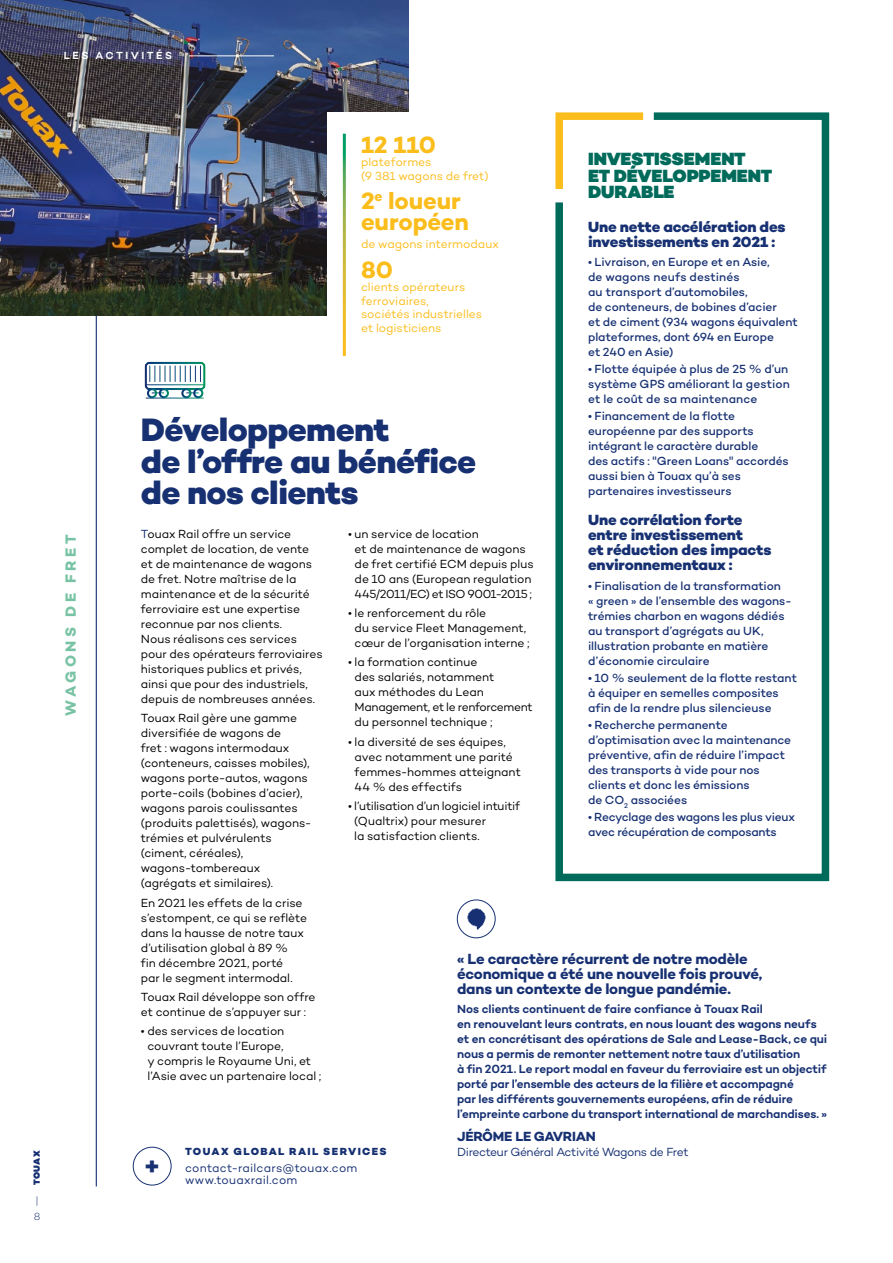
<style>
.page{position:relative;width:893px;height:1263px;background:#fff}
.page>*{position:absolute;margin:0;border:0;box-sizing:border-box;transform-origin:0 0}
.t1{font:800 33px/31.5px "Campton";letter-spacing:-.02em;color:#163072}
.t2{font:900 26.7px "Campton";color:#163072}
.t3{font:700 24px/21px "Campton";letter-spacing:-.005em;color:#fbbd1b}
.t4{font:900 18px/16.5px "Campton";letter-spacing:-.015em;color:#006b5b}
.t5{font:800 15px/15px "Campton";letter-spacing:-.01em;color:#163072}
.t6{font:700 15px/15px "Campton";letter-spacing:-.015em;color:#163072}
.t7{font:700 15px "Campton";letter-spacing:.23em;color:#79c3a5}
.t8{font:700 13.5px "Campton";letter-spacing:-.015em;color:#163072}
.t9{font:12px/15px "Campton";letter-spacing:-.005em;color:#000}
.t10{font:500 12px/15px "Campton";letter-spacing:-.005em;color:#163072}
.t11{font:600 12px/15px "Campton";letter-spacing:-.01em;color:#163072}
.t12{font:12px/13.5px "Campton";color:#fbbd1b}
.t13{font:12px/12px "Campton";letter-spacing:.02em;color:#163072}
.t14{font:12px "Campton";letter-spacing:-.03em;color:#163072}
.t15{font:800 10.5px "Campton";letter-spacing:.13em;color:#163072}
.t16{font:600 10.5px "Campton";letter-spacing:.24em;color:#fff}
.t17{font:300 10.5px/16.5px "Campton";color:#163072}
.t18{font:900 9px "Campton";letter-spacing:.035em;color:#163072}
.s1{color:#163072}
</style>
<div class="page">
<img style="left:0;top:0;width:408px;height:315px">
<hr style="left:96px;top:315px;width:1px;height:871px;background:#163072">
<svg style="left:555px;top:112px;width:275px;height:770px"></svg>
<div style="left:133px;top:1147px;width:38px;height:38px;border:1px solid #163072;border-radius:50%"></div>
<img style="left:467px;top:908px;width:19px;height:22px">
<div style="left:457px;top:900px;width:38px;height:38px;border:1px solid #163072;border-radius:50%"></div>
<div style="left:327px;top:112px;width:195px;height:260px;background:#fff"></div>
<hr style="left:189px;top:55px;width:85px;height:1px;background:#fff">
<div style="left:145px;top:362px;width:60px;height:28px;border:2px solid #fff;border-radius:3px"></div>
<svg style="left:149px;top:366px;width:52px;height:16px"></svg>
<hr style="left:146px;top:384px;width:58px;height:1px;background:#fff">
<div style="left:147px;top:388px;width:10px;height:10px;border:2px solid #fff;border-radius:50%"></div>
<div style="left:159px;top:388px;width:10px;height:10px;border:2px solid #fff;border-radius:50%"></div>
<div style="left:181px;top:388px;width:10px;height:10px;border:2px solid #fff;border-radius:50%"></div>
<div style="left:193px;top:388px;width:10px;height:10px;border:2px solid #fff;border-radius:50%"></div>
<p class="t16" style="left:64px;top:49px;width:110px">LES ACTIVITÉS</p>
<p class="t7" style="left:61px;top:716px;width:183px;rotate:-90deg">WAGONS DE FRET</p>
<p class="t18" style="left:31px;top:1185px;width:36px;rotate:-90deg">TOUAX</p>
<p class="t17" style="left:34px;top:1192px;width:8px">|<br>8</p>
<h3 class="t3" style="left:361px;top:134px;width:76px">12 110</h3>
<p class="t12" style="left:361px;top:155px;width:129px">plateformes<br>(9 381 wagons de fret)</p>
<h3 class="t3" style="left:361px;top:190px;width:110px">2<sup>e</sup> loueur européen</h3>
<p class="t12" style="left:361px;top:237px;width:139px">de wagons intermodaux</p>
<h3 class="t3" style="left:361px;top:259px;width:33px">80</h3>
<p class="t12" style="left:361px;top:280px;width:123px">clients opérateurs ferroviaires,<br>sociétés industrielles et logisticiens</p>
<h3 class="t4" style="left:588px;top:151px;width:186px">INVESTISSEMENT<br>ET DÉVELOPPEMENT<br>DURABLE</h3>
<p class="t5" style="left:588px;top:219px;width:199px">Une nette accélération des investissements en 2021 :</p>
<p class="t10" style="left:588px;top:254px;width:211px">• Livraison, en Europe et en Asie,<br>de wagons neufs destinés<br>au transport d’automobiles,<br>de conteneurs, de bobines d’acier<br>et de ciment (934 wagons équivalent plateformes, dont 694 en Europe<br>et 240 en Asie)</p>
<p class="t10" style="left:588px;top:361px;width:203px">• Flotte équipée à plus de 25 % d’un système GPS améliorant la gestion et le coût de sa maintenance</p>
<p class="t10" style="left:588px;top:409px;width:202px">• Financement de la flotte européenne par des supports intégrant le caractère durable<br>des actifs : "Green Loans" accordés aussi bien à Touax qu’à ses partenaires investisseurs</p>
<p class="t5" style="left:588px;top:513px;width:185px">Une corrélation forte entre investissement<br>et réduction des impacts environnementaux :</p>
<p class="t10" style="left:588px;top:578px;width:205px">• Finalisation de la transformation<br>« green » de l’ensemble des wagons&shy;trémies charbon en wagons dédiés au transport d’agrégats au UK, illustration probante en matière d’économie circulaire</p>
<p class="t10" style="left:588px;top:670px;width:210px">• 10 % seulement de la flotte restant à équiper en semelles composites afin de la rendre plus silencieuse</p>
<p class="t10" style="left:588px;top:717px;width:205px">• Recherche permanente d’optimisation avec la maintenance préventive, afin de réduire l’impact des transports à vide pour nos clients et donc les émissions<br>de CO<sub>2</sub> associées</p>
<p class="t10" style="left:588px;top:809px;width:208px">• Recyclage des wagons les plus vieux avec récupération de composants</p>
<h1 class="t1" style="left:141px;top:414px;width:337px">Développement<br>de l’offre au bénéfice de nos clients</h1>
<p class="t9" style="left:141px;top:526px;width:183px"><span class="s1">T</span>ouax Rail offre un service complet de location, de vente et de maintenance de wagons de fret. Notre maîtrise de la maintenance et de la sécurité ferroviaire est une expertise reconnue par nos clients.<br>Nous réalisons ces services pour des opérateurs ferroviaires historiques publics et privés, ainsi que pour des industriels, depuis de nombreuses années.</p>
<p class="t9" style="left:141px;top:710px;width:172px">Touax Rail gère une gamme diversifiée de wagons de<br>fret : wagons intermodaux (conteneurs, caisses mobiles), wagons porte-autos, wagons porte-coils (bobines d’acier), wagons parois coulissantes (produits palettisés), wagons&shy;trémies et pulvérulents (ciment, céréales), wagons-tombereaux (agrégats et similaires).</p>
<p class="t9" style="left:141px;top:895px;width:168px">En 2021 les effets de la crise s’estompent, ce qui se reflète dans la hausse de notre taux d’utilisation global à 89 %<br>fin décembre 2021, porté<br>par le segment intermodal.</p>
<p class="t9" style="left:141px;top:989px;width:176px">Touax Rail développe son offre et continue de s’appuyer sur :</p>
<p class="t9" style="left:147px;top:1023px;width:175px;text-indent:-6px">• des services de location couvrant toute l’Europe,<br>y compris le Royaume Uni, et l’Asie avec un partenaire local ;</p>
<p class="t9" style="left:355px;top:526px;width:181px;text-indent:-6px">• un service de location<br>et de maintenance de wagons de fret certifié ECM depuis plus de 10 ans (European regulation<br>445/2011/EC) et ISO 9001-2015 ;</p>
<p class="t9" style="left:355px;top:605px;width:176px;text-indent:-6px">• le renforcement du rôle<br>du service Fleet Management, cœur de l’organisation interne ;</p>
<p class="t9" style="left:355px;top:655px;width:180px;text-indent:-6px">• la formation continue<br>des salariés, notamment<br>aux méthodes du Lean<br>Management, et le renforcement du personnel technique ;</p>
<p class="t9" style="left:355px;top:734px;width:168px;text-indent:-6px">• la diversité de ses équipes, avec notamment une parité femmes-hommes atteignant<br>44 % des effectifs</p>
<p class="t9" style="left:354px;top:798px;width:167px;text-indent:-6px">• l’utilisation d’un logiciel intuitif (Qualtrix) pour mesurer<br>la satisfaction clients.</p>
<p class="t6" style="left:457px;top:951px;width:307px">« Le caractère récurrent de notre modèle économique a été une nouvelle fois prouvé, dans un contexte de longue pandémie.</p>
<p class="t11" style="left:457px;top:1001px;width:372px">Nos clients continuent de faire confiance à Touax Rail<br>en renouvelant leurs contrats, en nous louant des wagons neufs et en concrétisant des opérations de Sale and Lease-Back, ce qui nous a permis de remonter nettement notre taux d’utilisation<br>à fin 2021. Le report modal en faveur du ferroviaire est un objectif porté par l’ensemble des acteurs de la filière et accompagné<br>par les différents gouvernements européens, afin de réduire l’empreinte carbone du transport international de marchandises. »</p>
<p class="t8" style="left:457px;top:1127px;width:140px">JÉRÔME LE GAVRIAN</p>
<p class="t14" style="left:457px;top:1144px;width:233px">Directeur Général Activité Wagons de Fret</p>
<p class="t15" style="left:185px;top:1145px;width:203px">TOUAX GLOBAL RAIL SERVICES</p>
<p class="t13" style="left:185px;top:1161px;width:174px">contact-railcars@touax.com www.touaxrail.com</p>
<h2 class="t2" style="left:144px;top:1148px;width:19px">+</h2>
</div>
